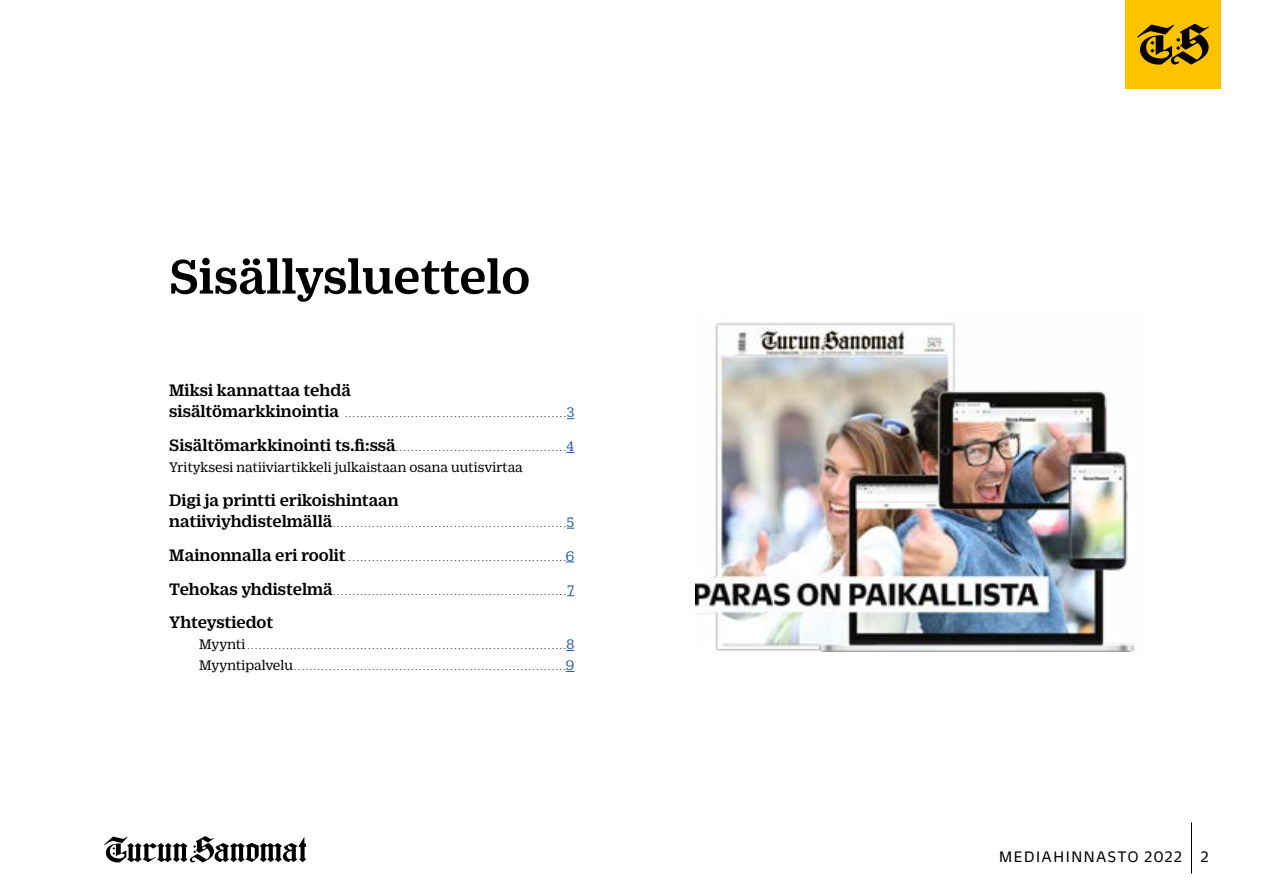
<style>
.page{position:relative;width:1263px;height:893px;background:#fff}
.page>*{position:absolute;margin:0;border:0;box-sizing:border-box;transform-origin:0 0}
.t1{font:500 52.5px "Duplicate Ionic";letter-spacing:-.005em;color:#000}
.t2{font:500 18px "Duplicate Ionic";letter-spacing:-.005em;color:#000}
.t3{font:16.5px "Duplicate Sans";letter-spacing:.1em;color:#000}
.t4{font:15px "Duplicate Ionic";letter-spacing:-.005em;color:#000}
.t5{font:9px "Duplicate Ionic";color:#000}
.s1{font-weight:500;font-size:18px}
.s2{font-size:15px;color:#275b9b}
.s3{font-size:15px}
</style>
<div class="page">
<hr style="left:1191px;top:822px;width:1px;height:51px;background:#000">
<svg style="left:104px;top:836px;width:202px;height:27px"></svg>
<div style="left:1125px;top:0;width:95px;height:88px;background:#fdc300"></div>
<svg style="left:1137px;top:24px;width:72px;height:41px"></svg>
<img style="left:695px;top:322px;width:441px;height:330px">
<h1 class="t1" style="left:169px;top:239px;width:362px">Sisällysluettelo</h1>
<h2 class="t2" style="left:169px;top:378px;width:183px">Miksi kannattaa tehdä</h2>
<p class="t5" style="left:169px;top:408px;width:407px"><span class="s1">sisältömarkkinointia</span> . . . . . . . . . . . . . . . . . . . . . . . . . . . . . . . . . . . . . . . . . . . . . . . . . . . . . . . . <span class="s2">3</span></p>
<p class="t5" style="left:169px;top:442px;width:407px"><span class="s1">Sisältömarkkinointi ts.fi:ssä</span> . . . . . . . . . . . . . . . . . . . . . . . . . . . . . . . . . . . . . . . . . . . <span class="s2">4</span></p>
<h3 class="t4" style="left:169px;top:457px;width:355px">Yrityksesi natiiviartikkeli julkaistaan osana uutisvirtaa</h3>
<h2 class="t2" style="left:169px;top:487px;width:231px">Digi ja printti erikoishintaan</h2>
<p class="t5" style="left:169px;top:518px;width:407px"><span class="s1">natiiviyhdistelmällä</span> . . . . . . . . . . . . . . . . . . . . . . . . . . . . . . . . . . . . . . . . . . . . . . . . . . . . . . . . . . . <span class="s2">5</span></p>
<p class="t5" style="left:169px;top:552px;width:407px"><span class="s1">Mainonnalla eri roolit</span> . . . . . . . . . . . . . . . . . . . . . . . . . . . . . . . . . . . . . . . . . . . . . . . . . . . . . . . <span class="s2">6</span></p>
<p class="t5" style="left:169px;top:585px;width:407px"><span class="s1">Tehokas yhdistelmä</span> . . . . . . . . . . . . . . . . . . . . . . . . . . . . . . . . . . . . . . . . . . . . . . . . . . . . . . . . . . . <span class="s2">7</span></p>
<h2 class="t2" style="left:169px;top:610px;width:106px">Yhteystiedot</h2>
<p class="t5" style="left:199px;top:640px;width:377px"><span class="s3">Myynti</span> . . . . . . . . . . . . . . . . . . . . . . . . . . . . . . . . . . . . . . . . . . . . . . . . . . . . . . . . . . . . . . . . . . . . . . . . . . . . . . . . . <span class="s2">8</span></p>
<p class="t5" style="left:199px;top:661px;width:377px"><span class="s3">Myyntipalvelu</span> . . . . . . . . . . . . . . . . . . . . . . . . . . . . . . . . . . . . . . . . . . . . . . . . . . . . . . . . . . . . . . . . . . . . . <span class="s2">9</span></p>
<h3 class="t3" style="left:999px;top:846px;width:211px">MEDIAHINNASTO 2022 2</h3>
</div>
